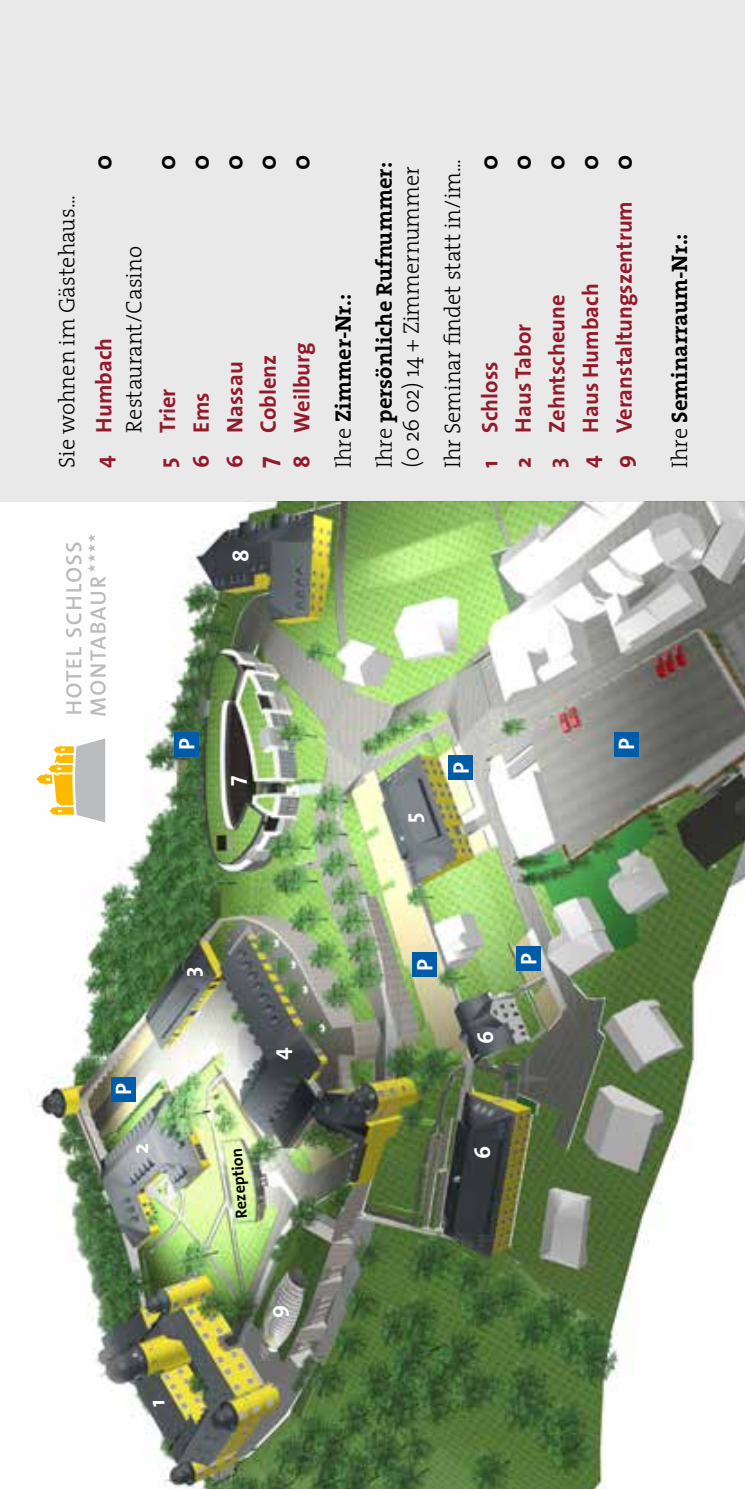
<style>
.page{position:relative;width:745px;height:1489px;background:#fff}
.page>*{position:absolute;margin:0;border:0;box-sizing:border-box;transform-origin:0 0}
.t1{font:700 25px "The Sans";color:#000}
.t2{font:700 22.5px "The Sans";color:#941a2b}
.t3{font:300 22.5px/41.2px "The Serif";color:#000}
.t4{font:700 22.5px/41.2px "The Serif";color:#000}
.t5{font:700 22.5px "The Sans";color:#fff}
.t6{font:700 16.25px "The Sans";color:#000}
.s1{font-size:25px}
.s2{font-weight:300}
.s3{font-size:25px;color:#000}
</style>
<div class="page">
<div style="left:0;top:0;width:744px;height:501px;background:#e9e9e9"></div>
<img style="left:0;top:501px;width:744px;height:987px">
<svg style="left:66px;top:647px;width:15px;height:66px"></svg>
<svg style="left:66px;top:597px;width:15px;height:40px"></svg>
<svg style="left:66px;top:542px;width:15px;height:49px"></svg>
<svg style="left:35px;top:738px;width:70px;height:84px"></svg>
<svg style="left:90px;top:592px;width:16px;height:124px"></svg>
<svg style="left:87px;top:534px;width:18px;height:52px"></svg>
<div style="left:515px;top:946px;width:25px;height:25px;background:#005ca9"></div>
<div style="left:411px;top:952px;width:25px;height:24px;background:#005ca9"></div>
<div style="left:111px;top:1076px;width:24px;height:25px;background:#005ca9"></div>
<div style="left:174px;top:732px;width:24px;height:24px;background:#005ca9"></div>
<div style="left:613px;top:732px;width:25px;height:24px;background:#005ca9"></div>
<div style="left:448px;top:755px;width:25px;height:25px;background:#005ca9"></div>
<p class="t3" style="left:45px;top:468px;width:274px;rotate:-90deg">Sie wohnen im Gästehaus...</p>
<p class="t1" style="left:82px;top:170px;width:17px;rotate:-90deg">0</p>
<p class="t1" style="left:146px;top:170px;width:17px;rotate:-90deg">0</p>
<p class="t1" style="left:179px;top:170px;width:17px;rotate:-90deg">0</p>
<p class="t1" style="left:213px;top:170px;width:17px;rotate:-90deg">0</p>
<p class="t1" style="left:246px;top:170px;width:17px;rotate:-90deg">0</p>
<p class="t1" style="left:280px;top:170px;width:17px;rotate:-90deg">0</p>
<p class="t2" style="left:85px;top:468px;width:131px;rotate:-90deg">4 Humbach</p>
<p class="t3" style="left:112px;top:432px;width:188px;rotate:-90deg">Restaurant/Casino</p>
<p class="t2" style="left:148px;top:468px;width:81px;rotate:-90deg">5 Trier</p>
<p class="t2" style="left:182px;top:468px;width:77px;rotate:-90deg">6 Ems</p>
<p class="t2" style="left:216px;top:468px;width:108px;rotate:-90deg">6 Nassau</p>
<p class="t2" style="left:249px;top:468px;width:115px;rotate:-90deg"><span class="s1">7</span> Coblenz</p>
<p class="t2" style="left:283px;top:468px;width:127px;rotate:-90deg">8 Weilburg</p>
<p class="t4" style="left:321px;top:468px;width:307px;rotate:-90deg"><span class="s2">Ihre</span> Zimmer-Nr.:<br><span class="s2">Ihre</span> persönliche Rufnummer:</p>
<p class="t3" style="left:390px;top:468px;width:310px;rotate:-90deg">(0 26 02) 14 + Zimmernummer<br>Ihr Seminar findet statt in/im...</p>
<p class="t1" style="left:467px;top:170px;width:17px;rotate:-90deg">0</p>
<p class="t1" style="left:501px;top:170px;width:17px;rotate:-90deg">0</p>
<p class="t2" style="left:470px;top:468px;width:108px;rotate:-90deg">1 Schloss</p>
<p class="t2" style="left:504px;top:468px;width:145px;rotate:-90deg">2 Haus Tabor</p>
<p class="t1" style="left:534px;top:170px;width:17px;rotate:-90deg">0</p>
<p class="t2" style="left:537px;top:468px;width:175px;rotate:-90deg">3 Zehntscheune</p>
<p class="t1" style="left:568px;top:170px;width:17px;rotate:-90deg">0</p>
<p class="t2" style="left:604px;top:468px;width:314px;rotate:-90deg">9 Veranstaltungszentrum <span class="s3">0</span></p>
<p class="t2" style="left:571px;top:468px;width:186px;rotate:-90deg">4 Haus Humbach</p>
<p class="t5" style="left:222px;top:562px;width:14px;rotate:-90deg">8</p>
<p class="t4" style="left:657px;top:468px;width:236px;rotate:-90deg"><span class="s2">Ihre</span> Seminarraum-Nr.:</p>
<p class="t5" style="left:168px;top:750px;width:13px;rotate:-90deg">P</p>
<p class="t5" style="left:607px;top:750px;width:13px;rotate:-90deg">P</p>
<p class="t5" style="left:442px;top:773px;width:13px;rotate:-90deg">P</p>
<p class="t5" style="left:216px;top:785px;width:12px;rotate:-90deg">7</p>
<p class="t5" style="left:172px;top:976px;width:12px;rotate:-90deg">3</p>
<p class="t5" style="left:105px;top:1095px;width:13px;rotate:-90deg">P</p>
<p class="t5" style="left:122px;top:1154px;width:12px;rotate:-90deg">2</p>
<p class="t6" style="left:228px;top:1219px;width:72px;rotate:-95deg">Rezeption</p>
<p class="t5" style="left:261px;top:1059px;width:14px;rotate:-90deg">4</p>
<p class="t5" style="left:138px;top:1407px;width:9px;rotate:-90deg">1</p>
<p class="t5" style="left:258px;top:1318px;width:15px;rotate:-90deg">9</p>
<p class="t5" style="left:393px;top:822px;width:12px;rotate:-90deg">5</p>
<p class="t5" style="left:405px;top:970px;width:13px;rotate:-90deg">P</p>
<p class="t5" style="left:466px;top:1044px;width:15px;rotate:-90deg">6</p>
<p class="t5" style="left:509px;top:964px;width:13px;rotate:-90deg">P</p>
<p class="t5" style="left:463px;top:1158px;width:15px;rotate:-90deg">6</p>
</div>
